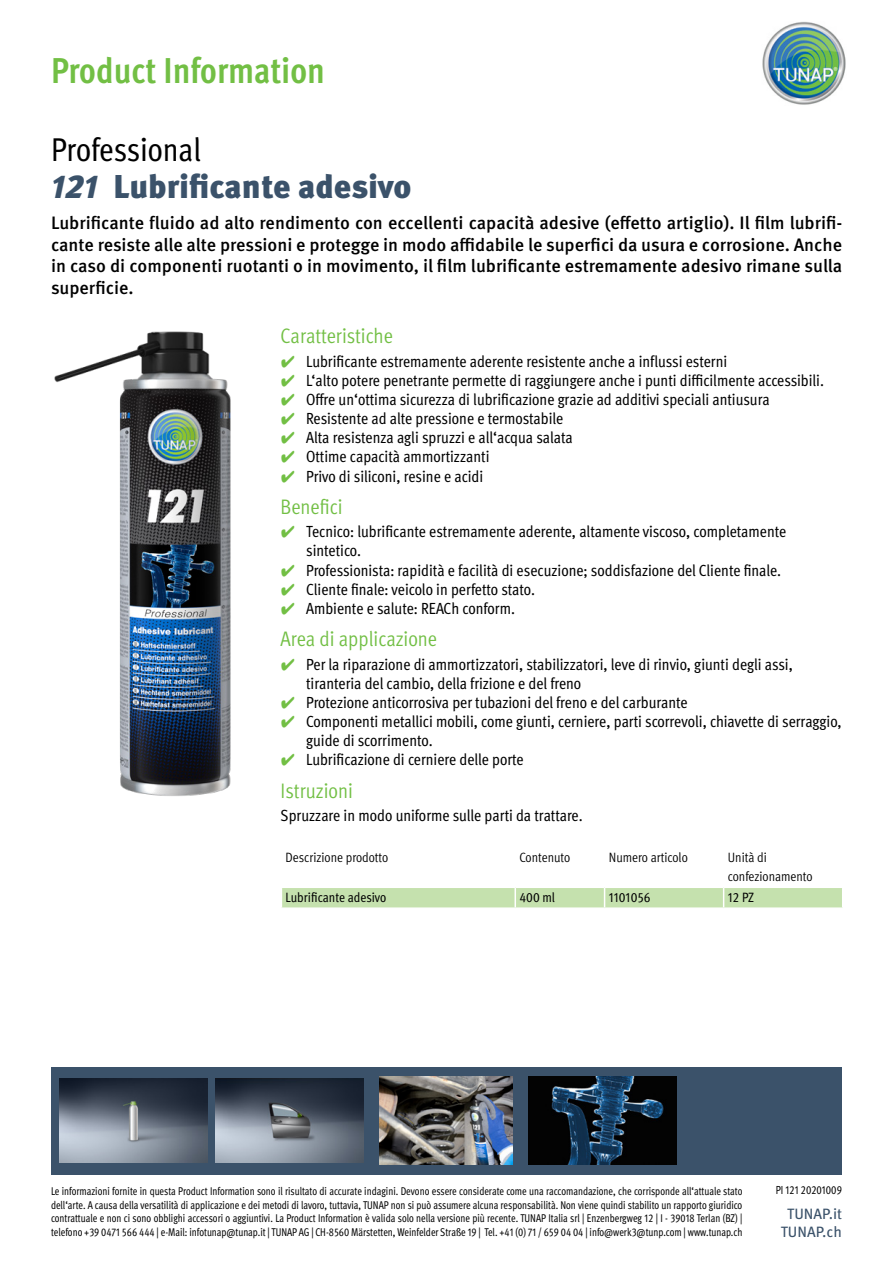
<style>
.page{position:relative;width:893px;height:1263px;background:#fff}
.page>*{position:absolute;margin:0;border:0;box-sizing:border-box;transform-origin:0 0}
.t1{font:700 condensed 36px "Meta Pro";color:#72bf44}
.t2{font:900 33px "Meta Pro";letter-spacing:-.005em;color:#3b526a}
.t3{font:condensed 33px "Meta Pro";letter-spacing:-.005em;color:#000}
.t4{font:condensed 21px "Meta Pro";color:#72bf44}
.t5{font:500 18px/21.6px "Meta Pro";letter-spacing:-.005em;color:#000;text-align:justify}
.t6{font:condensed 16.2px/19px "Meta Pro";color:#000}
.t7{font:15px/18px "Meta Pro";color:#3b526a;text-align:center}
.t8{font:condensed 13.5px/19.2px "Meta Pro";color:#000}
.t9{font:condensed 13.5px "Meta Pro";color:#000}
.t10{font:condensed 11.7px "Meta Pro";color:#000;scale:.92 1}
.t11{font:condensed 11.25px/13.5px "Meta Pro";color:#000;text-align:justify;scale:.92 1}
.s1{font-style:italic}
.s2{font-family:"Wuerth Global";font-stretch:normal;color:#72bf44}
</style>
<div class="page">
<img style="left:762px;top:21px;width:84px;height:84px">
<div style="left:51px;top:1068px;width:790px;height:107px;background:#3b526a"></div>
<img style="left:59px;top:1079px;width:148px;height:83px">
<img style="left:216px;top:1079px;width:148px;height:83px">
<img style="left:380px;top:1076px;width:133px;height:89px">
<img style="left:529px;top:1076px;width:148px;height:89px">
<img style="left:54px;top:331px;width:177px;height:465px">
<svg style="left:281px;top:887px;width:561px;height:21px"></svg>
<hr style="left:724px;top:907px;width:119px;height:2px;background:#fff">
<h1 class="t1" style="left:51px;top:43px;width:275px">Product Information</h1>
<h2 class="t3" style="left:51px;top:125px;width:151px">Professional</h2>
<h2 class="t2" style="left:51px;top:161px;width:362px"><span class="s1">121</span> Lubrificante adesivo</h2>
<p class="t5" style="left:51px;top:211px;width:793px">Lubrificante fluido ad alto rendimento con eccellenti capacità adesive (effetto artiglio). Il film lubrifi&shy;cante resiste alle alte pressioni e protegge in modo affidabile le superfici da usura e corrosione. Anche in caso di componenti ruotanti o in movimento, il film lubrificante estremamente adesivo rimane sulla superficie.</p>
<p class="t4" style="left:281px;top:321px;width:114px">Caratteristiche</p>
<p class="t6" style="left:281px;top:350px;width:448px"><span class="s2">✔</span> Lubrificante estremamente aderente resistente anche a influssi esterni</p>
<p class="t6" style="left:281px;top:369px;width:545px"><span class="s2">✔</span> L‘alto potere penetrante permette di raggiungere anche i punti difficilmente accessibili.</p>
<p class="t6" style="left:281px;top:389px;width:490px"><span class="s2">✔</span> Offre un‘ottima sicurezza di lubrificazione grazie ad additivi speciali antiusura</p>
<p class="t6" style="left:281px;top:408px;width:284px"><span class="s2">✔</span> Resistente ad alte pressione e termostabile</p>
<p class="t6" style="left:281px;top:427px;width:294px"><span class="s2">✔</span> Alta resistenza agli spruzzi e all‘acqua salata</p>
<p class="t6" style="left:281px;top:446px;width:210px"><span class="s2">✔</span> Ottime capacità ammortizzanti</p>
<p class="t6" style="left:281px;top:465px;width:204px"><span class="s2">✔</span> Privo di siliconi, resine e acidi</p>
<p class="t4" style="left:281px;top:491px;width:63px">Benefici</p>
<p class="t6" style="left:306px;top:521px;width:482px;text-indent:-26px"><span class="s2">✔</span> Tecnico: lubrificante estremamente aderente, altamente viscoso, completamente sintetico.</p>
<p class="t6" style="left:281px;top:559px;width:502px"><span class="s2">✔</span> Professionista: rapidità e facilità di esecuzione; soddisfazione del Cliente finale.</p>
<p class="t6" style="left:281px;top:578px;width:256px"><span class="s2">✔</span> Cliente finale: veicolo in perfetto stato.</p>
<p class="t6" style="left:281px;top:597px;width:236px"><span class="s2">✔</span> Ambiente e salute: REACh conform.</p>
<p class="t4" style="left:281px;top:624px;width:158px">Area di applicazione</p>
<p class="t6" style="left:306px;top:653px;width:488px;text-indent:-26px"><span class="s2">✔</span> Per la riparazione di ammortizzatori, stabilizzatori, leve di rinvio, giunti degli assi, tiranteria del cambio, della frizione e del freno</p>
<p class="t6" style="left:281px;top:691px;width:408px"><span class="s2">✔</span> Protezione anticorrosiva per tubazioni del freno e del carburante</p>
<p class="t6" style="left:306px;top:710px;width:537px;text-indent:-26px"><span class="s2">✔</span> Componenti metallici mobili, come giunti, cerniere, parti scorrevoli, chiavette di serraggio, guide di scorrimento.</p>
<p class="t6" style="left:281px;top:749px;width:245px"><span class="s2">✔</span> Lubrificazione di cerniere delle porte</p>
<p class="t4" style="left:281px;top:775px;width:74px">Istruzioni</p>
<p class="t6" style="left:281px;top:804px;width:304px">Spruzzare in modo uniforme sulle parti da trattare.</p>
<p class="t8" style="left:286px;top:847px;width:104px">Descrizione prodotto</p>
<p class="t8" style="left:519px;top:847px;width:52px">Contenuto</p>
<p class="t8" style="left:609px;top:847px;width:80px">Numero articolo</p>
<p class="t8" style="left:728px;top:847px;width:86px">Unità di confezionamento</p>
<p class="t9" style="left:286px;top:887px;width:102px">Lubrificante adesivo</p>
<p class="t9" style="left:519px;top:887px;width:37px">400 ml</p>
<p class="t9" style="left:609px;top:887px;width:43px">1101056</p>
<p class="t9" style="left:728px;top:887px;width:28px">12 PZ</p>
<p class="t11" style="left:51px;top:1183px;width:753px">Le informazioni fornite in questa Product Information sono il risultato di accurate indagini. Devono essere considerate come una raccomandazione, che corrisponde all‘attuale stato dell‘arte. A causa della versatilità di applicazione e dei metodi di lavoro, tuttavia, TUNAP non si può assumere alcuna responsabilità. Non viene quindi stabilito un rapporto giuridico contrattuale e non ci sono obblighi accessori o aggiuntivi. La Product Information è valida solo nella versione più recente. TUNAP Italia srl | Enzenbergweg 12 | I - 39018 Terlan (BZ) | telefono +39 0471 566 444 | e-Mail: infotunap@tunap.it | TUNAP AG | CH-8560 Märstetten, Weinfelder Straße 19 | Tel. +41 (0) 71 / 659 04 04 | info@werk3@tunp.com | www.tunap.ch</p>
<p class="t10" style="left:776px;top:1181px;width:74px">PI 121 20201009</p>
<p class="t7" style="left:781px;top:1203px;width:63px">TUNAP.it<br>TUNAP.ch</p>
</div>
